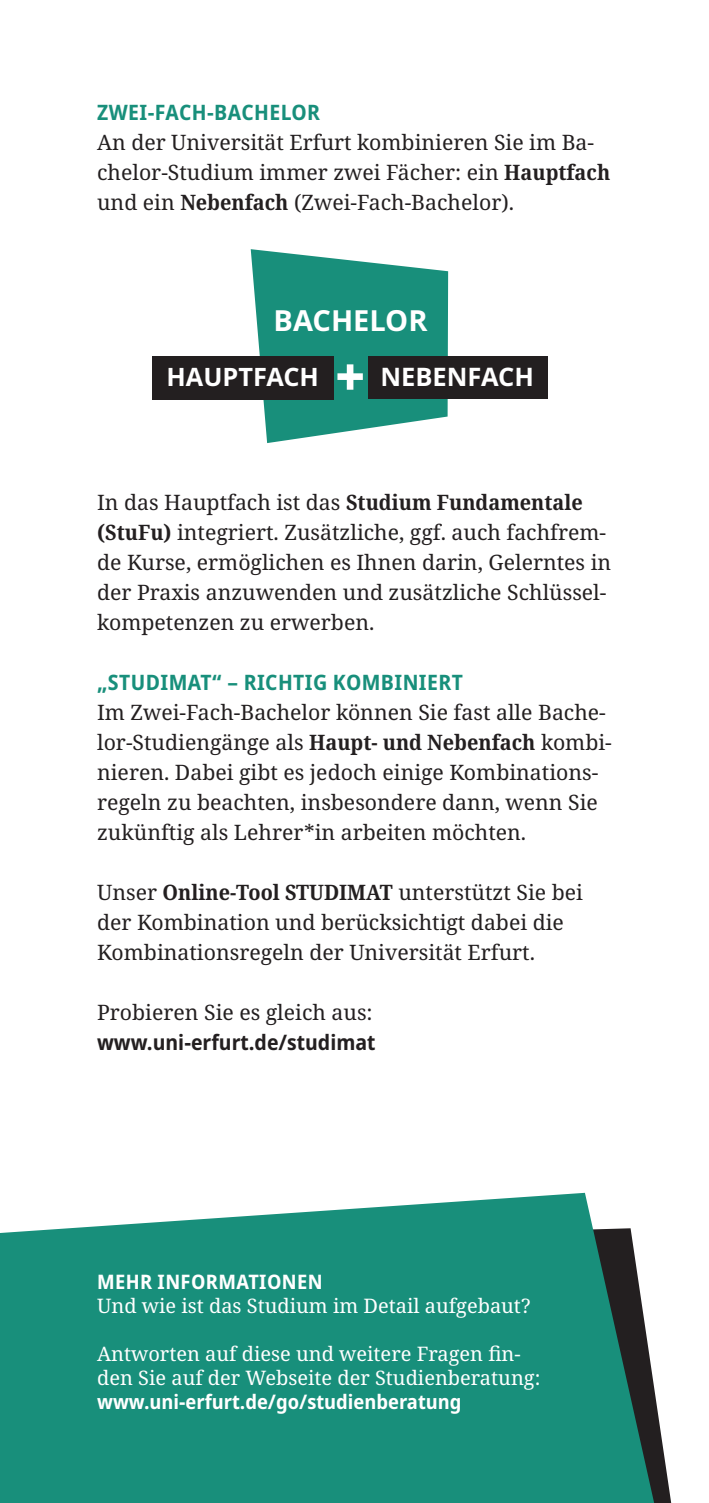
<style>
.page{position:relative;width:709px;height:1503px;background:#fff}
.page>*{position:absolute;margin:0;border:0;box-sizing:border-box;transform-origin:0 0}
.t1{font:700 29px "Noto Sans";color:#fff}
.t2{font:700 25.5px "Noto Sans";color:#fff}
.t3{font:700 25.25px "Noto Sans";color:#fff}
.t4{font:21.25px/30px "Noto Serif";color:#231f20}
.t5{font:700 semi-condensed 21.25px "Noto Sans";letter-spacing:.02em;color:#188f7b}
.t6{font:700 semi-condensed 21.25px "Noto Sans";color:#231f20}
.t7{font:20px/24px "Noto Serif";color:#fff}
.t8{font:700 semi-condensed 20px "Noto Sans";color:#fff}
.t9{font:700 semi-condensed 20px "Noto Sans";letter-spacing:.02em;color:#fff}
.s1{font-weight:700;font-stretch:semi-condensed}
</style>
<div class="page">
<svg style="left:654px;top:1387px;width:17px;height:115px"></svg>
<svg style="left:0;top:1192px;width:654px;height:310px;background:#2b9482"></svg>
<svg style="left:251px;top:249px;width:197px;height:194px"></svg>
<div style="left:152px;top:356px;width:182px;height:43px;background:#231f20"></div>
<div style="left:368px;top:356px;width:179px;height:43px;background:#231f20"></div>
<div style="left:347px;top:364px;width:6px;height:26px;background:#fff"></div>
<div style="left:337px;top:373px;width:26px;height:7px;background:#fff"></div>
<p class="t5" style="left:97px;top:97px;width:224px">ZWEI-FACH-BACHELOR</p>
<p class="t4" style="left:97px;top:128px;width:514px">An der Universität Erfurt kombinieren Sie im Ba&shy;chelor-Studium immer zwei Fächer: ein <span class="s1">Hauptfach </span>und ein <span class="s1">Nebenfach</span> (Zwei-Fach-Bachelor).</p>
<h1 class="t1" style="left:273px;top:300px;width:155px">BACHELOR</h1>
<p class="t3" style="left:167px;top:359px;width:154px">HAUPTFACH</p>
<p class="t2" style="left:380px;top:359px;width:155px">NEBENFACH</p>
<p class="t4" style="left:97px;top:488px;width:515px">In das Hauptfach ist das <span class="s1">Studium Fundamentale (StuFu)</span> integriert. Zusätzliche, ggf. auch fachfrem&shy;de Kurse, ermöglichen es Ihnen darin, Gelerntes in der Praxis anzuwenden und zusätzliche Schlüssel&shy;kompetenzen zu erwerben.</p>
<p class="t5" style="left:97px;top:667px;width:367px">„STUDIMAT“ – RICHTIG KOMBINIERT</p>
<p class="t4" style="left:97px;top:698px;width:516px">Im Zwei-Fach-Bachelor können Sie fast alle Bache&shy;lor-Studiengänge als <span class="s1">Haupt- und Nebenfach</span> kombi&shy;nieren. Dabei gibt es jedoch einige Kombinations&shy;regeln zu beachten, insbesondere dann, wenn Sie zukünftig als Lehrer*in arbeiten möchten.</p>
<p class="t4" style="left:97px;top:878px;width:487px">Unser <span class="s1">Online-Tool STUDIMAT</span> unterstützt Sie bei der Kombination und berücksichtigt dabei die<br>Kombinationsregeln der Universität Erfurt.</p>
<p class="t4" style="left:97px;top:998px;width:277px">Probieren Sie es gleich aus:</p>
<p class="t6" style="left:97px;top:1027px;width:280px">www.uni-erfurt.de/studimat</p>
<p class="t9" style="left:97px;top:1267px;width:227px">MEHR INFORMATIONEN</p>
<p class="t7" style="left:97px;top:1294px;width:435px">Und wie ist das Studium im Detail aufgebaut?</p>
<p class="t7" style="left:97px;top:1342px;width:445px">Antworten auf diese und weitere Fragen fin&shy;den Sie auf der Webseite der Studienberatung:</p>
<p class="t8" style="left:97px;top:1387px;width:366px">www.uni-erfurt.de/go/studienberatung</p>
</div>
